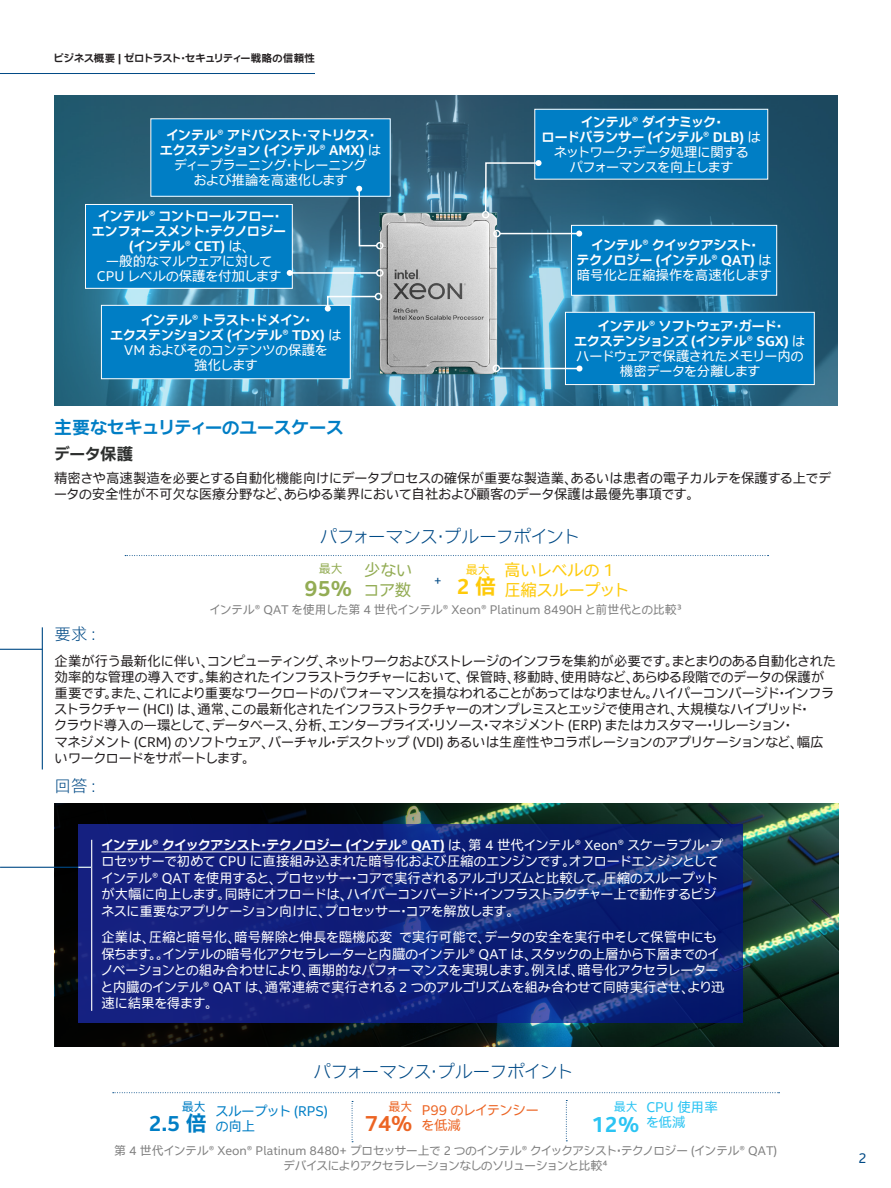
<style>
.page{position:relative;width:891px;height:1188px;background:#fff}
.page>*{position:absolute;margin:0;border:0;box-sizing:border-box;transform-origin:0 0}
.t1{font:700 21px "Intel Clear Jpn Prop";color:#007ec5}
.t2{font:700 21px "Intel Clear Jpn Prop";color:#ec6423}
.t3{font:700 21px "Intel Clear Jpn Prop";color:#2bc4f3}
.t4{font:700 21px "Intel Clear Jpn Prop";color:#93ac54}
.t5{font:700 21px "Intel Clear Jpn Prop";color:#feca0a}
.t6{font:300 18px "Intel Clear Jpn Prop";color:#004a86}
.CopyHeaderBlue{font:700 18px "Intel Clear Jpn Prop";color:#007ec5}
.t7{font:16.5px/19.5px "Intel Clear Jpn Prop";color:#feca0a}
.Copy_header_level_2{font:300 16.5px "Intel Clear Jpn Prop";color:#004a86}
.t8{font:16.5px/19.5px "Intel Clear Jpn Prop";color:#93ac54}
.CopyHeaderBlue-2{font:700 16.5px "Intel Clear Jpn Prop";color:#2d2f2e}
.Copy_header_level_2-2{font:13.5px/16.5px "Intel Clear Jpn Prop";color:#fff}
.Copy_header_level_2-3{font:13.5px/16.2px "Intel Clear Jpn Prop";color:#231f20}
.t9{font:700 13.5px/15px "Intel Clear Jpn Prop";color:#fff;text-align:center}
.CopyHeaderBlue-3{font:13.5px/16.5px "Intel Clear Jpn Prop";color:#231f20}
.t10{font:13.5px/15px "Intel Clear Jpn Prop";color:#007ec5}
.t11{font:13.5px "Intel Clear Jpn Prop";color:#ec6423}
.t12{font:13.5px/15px "Intel Clear Jpn Prop";color:#2bc4f3}
.t13{font:13.5px "Intel Clear Jpn Prop";color:#004a86}
.t14{font:12px/15px "Intel Clear Jpn Prop";color:#808080;text-align:center}
.t15{font:12px "Intel Clear Jpn Prop";color:#007ec5}
.t16{font:12px "Intel Clear Jpn Prop";color:#ec6423}
.t17{font:12px "Intel Clear Jpn Prop";color:#2bc4f3}
.t18{font:12px "Intel Clear Jpn Prop";color:#93ac54}
.t19{font:12px "Intel Clear Jpn Prop";color:#feca0a}
.t20{font:12px "Intel Clear Jpn Prop";color:#004a86}
.Table_of_Contents{font:700 10.5px "Intel Clear Jpn Prop";letter-spacing:-.005em;color:#231f20}
.s1{font-weight:400}
.s2{font-weight:700}
</style>
<div class="page">
<img style="left:582px;top:803px;width:256px;height:244px">
<svg style="left:55px;top:803px;width:527px;height:244px;background:#091614"></svg>
<img style="left:54px;top:95px;width:783px;height:311px">
<img style="left:379px;top:212px;width:118px;height:162px">
<hr style="left:42px;top:627px;width:1px;height:143px;background:#004a86">
<hr style="left:0;top:649px;width:42px;height:1px;background:#004a86">
<svg style="left:78px;top:824px;width:664px;height:199px;background:#10207a"></svg>
<hr style="left:91px;top:840px;width:1px;height:171px;background:#fff">
<hr style="left:0;top:867px;width:91px;height:1px;background:#004a86">
<svg style="left:78px;top:867px;width:13px;height:1px"></svg>
<svg style="left:125px;top:555px;width:644px;height:1px"></svg>
<svg style="left:352px;top:1101px;width:1px;height:41px"></svg>
<svg style="left:566px;top:1100px;width:1px;height:41px"></svg>
<svg style="left:113px;top:1092px;width:667px;height:1px"></svg>
<hr style="left:101px;top:852px;width:344px;height:1px;background:#fff">
<div style="left:151px;top:119px;width:239px;height:77px;background:#007ec5"></div>
<div style="left:86px;top:204px;width:206px;height:84px;background:#007ec5"></div>
<div style="left:85px;top:204px;width:208px;height:85px;border:1px solid #fff"></div>
<div style="left:565px;top:312px;width:249px;height:73px;background:#007ec5"></div>
<div style="left:565px;top:312px;width:249px;height:73px;border:1px solid #fff"></div>
<div style="left:535px;top:109px;width:233px;height:70px;background:#007ec5"></div>
<div style="left:535px;top:109px;width:233px;height:70px;border:1px solid #fff"></div>
<div style="left:572px;top:225px;width:205px;height:70px;background:#007ec5"></div>
<div style="left:571px;top:225px;width:206px;height:70px;border:1px solid #fff"></div>
<div style="left:101px;top:305px;width:249px;height:74px;background:#007ec5"></div>
<div style="left:101px;top:305px;width:249px;height:74px;border:1px solid #fff"></div>
<div style="left:375px;top:293px;width:7px;height:7px;border:2px solid #fff;border-radius:50%"></div>
<svg style="left:325px;top:295px;width:52px;height:17px"></svg>
<hr style="left:290px;top:272px;width:87px;height:2px;background:#fff">
<svg style="left:287px;top:270px;width:6px;height:6px"></svg>
<div style="left:376px;top:269px;width:8px;height:8px;border:2px solid #fff;border-radius:50%"></div>
<svg style="left:356px;top:186px;width:22px;height:61px"></svg>
<div style="left:376px;top:242px;width:8px;height:7px;border:2px solid #fff;border-radius:50%"></div>
<div style="left:482px;top:211px;width:7px;height:7px;border:2px solid #fff;border-radius:50%"></div>
<svg style="left:484px;top:160px;width:58px;height:53px;background:#406f88"></svg>
<hr style="left:500px;top:233px;width:79px;height:1px;background:#fff">
<svg style="left:576px;top:231px;width:6px;height:6px"></svg>
<div style="left:493px;top:230px;width:8px;height:7px;border:2px solid #fff;border-radius:50%"></div>
<svg style="left:498px;top:366px;width:84px;height:6px"></svg>
<div style="left:493px;top:365px;width:7px;height:7px;border:2px solid #fff;border-radius:50%"></div>
<hr style="left:0;top:73px;width:350px;height:1px;background:#004a86">
<div style="left:316px;top:52px;width:37px;height:26px;background:#fff"></div>
<p class="Table_of_Contents" style="left:54px;top:51px;width:263px">ビジネス概要 | ゼロトラスト・セキュリティー戦略の信頼性</p>
<p class="t9" style="left:160px;top:128px;width:223px">インテル® アドバンスト・マトリクス・エクステンション (インテル® AMX) <span class="s1">はディープラーニング・トレーニング<br>および推論を高速化します</span></p>
<p class="t9" style="left:92px;top:209px;width:196px">インテル® コントロールフロー・エンフォースメント・テクノロジー(インテル® CET) <span class="s1">は、<br>一般的なマルウェアに対して<br>CPU レベルの保護を付加します</span></p>
<p class="t9" style="left:110px;top:312px;width:233px">インテル® トラスト・ドメイン・<br>エクステンションズ (インテル® TDX) <span class="s1">は<br>VM およびそのコンテンツの保護を<br>強化します</span></p>
<p class="t9" style="left:542px;top:115px;width:221px">インテル® ダイナミック・<br>ロードバランサー (インテル® DLB) <span class="s1">はネットワーク・データ処理に関する<br>パフォーマンスを向上します</span></p>
<p class="t9" style="left:577px;top:238px;width:196px">インテル® クイックアシスト・<br>テクノロジー (インテル® QAT) <span class="s1">は暗号化と圧縮操作を高速化します</span></p>
<p class="t9" style="left:574px;top:319px;width:233px">インテル® ソフトウェア・ガード・<br>エクステンションズ (インテル® SGX) <span class="s1">はハードウェアで保護されたメモリー内の機密データを分離します</span></p>
<p class="CopyHeaderBlue" style="left:54px;top:415px;width:291px">主要なセキュリティーのユースケース</p>
<p class="CopyHeaderBlue-2" style="left:54px;top:442px;width:81px">データ保護</p>
<p class="CopyHeaderBlue-3" style="left:54px;top:470px;width:779px">精密さや高速製造を必要とする自動化機能向けにデータプロセスの確保が重要な製造業、あるいは患者の電子カルテを保護する上でデータの安全性が不可欠な医療分野など、あらゆる業界において自社および顧客のデータ保護は最優先事項です。</p>
<p class="t6" style="left:320px;top:525px;width:261px">パフォーマンス・プルーフポイント</p>
<p class="t18" style="left:319px;top:561px;width:25px">最大</p>
<p class="t4" style="left:305px;top:574px;width:49px">95%</p>
<p class="t8" style="left:364px;top:561px;width:50px">少ないコア数</p>
<p class="t19" style="left:466px;top:562px;width:25px">最大</p>
<p class="t20" style="left:434px;top:573px;width:9px">+</p>
<p class="t5" style="left:457px;top:571px;width:41px">2 倍</p>
<p class="t7" style="left:504px;top:561px;width:126px">高いレベルの 1圧縮スループット</p>
<p class="t14" style="left:210px;top:602px;width:474px">インテル® QAT を使用した第 4 世代インテル® Xeon® Platinum 8490H と前世代との比較³</p>
<p class="Copy_header_level_2" style="left:55px;top:624px;width:42px">要求 :</p>
<p class="Copy_header_level_2-3" style="left:55px;top:653px;width:783px">企業が行う最新化に伴い、コンピューティング、ネットワークおよびストレージのインフラを集約が必要です。まとまりのある自動化された効率的な管理の導入です。集約されたインフラストラクチャーにおいて、 保管時、移動時、使用時など、あらゆる段階でのデータの保護が重要です。また、これにより重要なワークロードのパフォーマンスを損なわれることがあってはなりません。ハイパーコンバージド・インフラストラクチャー (HCI) は、通常、この最新化されたインフラストラクチャーのオンプレミスとエッジで使用され、大規模なハイブリッド・<br>クラウド導入の一環として、データベース、分析、エンタープライズ・リソース・マネジメント (ERP) またはカスタマー・リレーション・<br>マネジメント (CRM) のソフトウェア、バーチャル・デスクトップ (VDI) あるいは生産性やコラボレーションのアプリケーションなど、幅広いワークロードをサポートします。</p>
<p class="Copy_header_level_2" style="left:55px;top:776px;width:42px">回答 :</p>
<p class="Copy_header_level_2-2" style="left:101px;top:837px;width:623px"><span class="s2">インテル® クイックアシスト・テクノロジー (インテル® QAT)</span> は、第 4 世代インテル® Xeon® スケーラブル・プロセッサーで初めて CPU に直接組み込まれた暗号化および圧縮のエンジンです。オフロードエンジンとしてインテル® QAT を使用すると、プロセッサー・コアで実行されるアルゴリズムと比較して、圧縮のスループットが大幅に向上します。同時にオフロードは、ハイパーコンバージド・インフラストラクチャー上で動作するビジネスに重要なアプリケーション向けに、プロセッサー・コアを解放します。</p>
<p class="Copy_header_level_2-2" style="left:101px;top:930px;width:625px">企業は、圧縮と暗号化、暗号解除と伸長を臨機応変 で実行可能で、データの安全を実行中そして保管中にも保ちます。。インテルの暗号化アクセラレーターと内臓のインテル® QAT は、スタックの上層から下層までのイノベーションとの組み合わせにより、画期的なパフォーマンスを実現します。例えば、暗号化アクセラレーターと内臓のインテル® QAT は、通常連続で実行される 2 つのアルゴリズムを組み合わせて同時実行させ、より迅速に結果を得ます。</p>
<p class="t6" style="left:313px;top:1060px;width:261px">パフォーマンス・プルーフポイント</p>
<p class="t15" style="left:182px;top:1099px;width:26px">最大</p>
<p class="t11" style="left:422px;top:1101px;width:118px">P99 のレイテンシー</p>
<p class="t2" style="left:365px;top:1109px;width:49px">74%</p>
<p class="t11" style="left:422px;top:1116px;width:41px">を低減</p>
<p class="t16" style="left:388px;top:1099px;width:25px">最大</p>
<p class="t1" style="left:149px;top:1109px;width:59px">2.5 倍</p>
<p class="t10" style="left:216px;top:1103px;width:114px">スループット (RPS)の向上</p>
<p class="t17" style="left:614px;top:1099px;width:25px">最大</p>
<p class="t3" style="left:592px;top:1110px;width:49px">12%</p>
<p class="t12" style="left:646px;top:1100px;width:73px">CPU 使用率を低減</p>
<p class="t14" style="left:114px;top:1144px;width:665px">第 4 世代インテル® Xeon® Platinum 8480+ プロセッサー上で 2 つのインテル® クイックアシスト・テクノロジー (インテル® QAT)デバイスによりアクセラレーションなしのソリューションと比較⁴</p>
<p class="t13" style="left:858px;top:1150px;width:10px">2</p>
</div>
